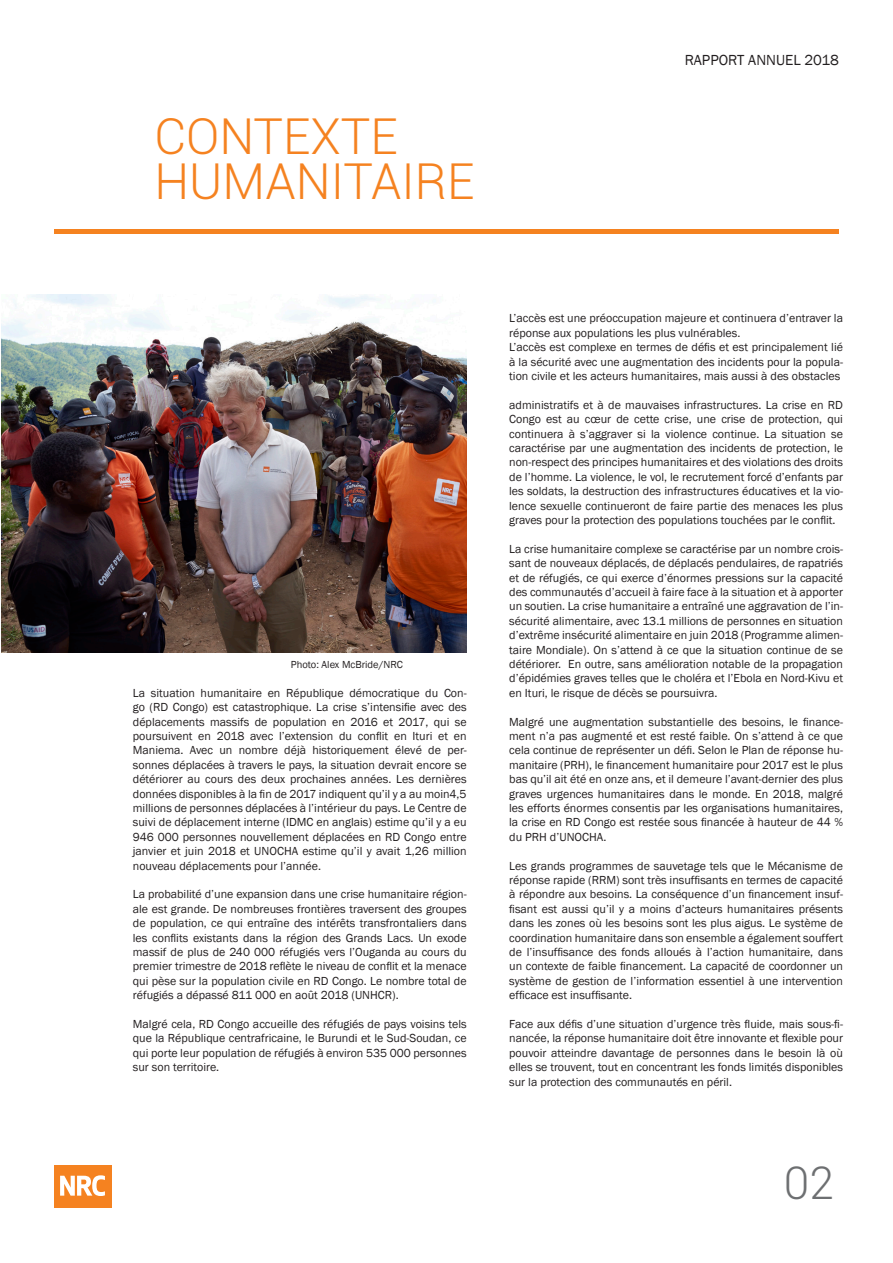
<style>
.page{position:relative;width:893px;height:1263px;background:#fff}
.page>*{position:absolute;margin:0;border:0;box-sizing:border-box;transform-origin:0 0}
.t1{font:300 49.5px "Roboto";color:#f58220}
.t2{font:300 45px "Roboto";color:#6d6f71}
.t3{font:15px "Franklin Gothic";color:#231f20}
.t4{font:12px/14.4px "Franklin Gothic";color:#231f20;text-align:justify}
.t5{font:10.5px "Franklin Gothic";color:#231f20}
</style>
<div class="page">
<img style="left:1px;top:294px;width:466px;height:359px">
<hr style="left:54px;top:229px;width:784px;height:4px;background:#f58220">
<div style="left:54px;top:1165px;width:57px;height:43px;background:#f58220"></div>
<svg style="left:60px;top:1175px;width:45px;height:21px"></svg>
<p class="t1" style="left:154px;top:102px;width:245px">CONTEXTE</p>
<p class="t1" style="left:154px;top:147px;width:322px">HUMANITAIRE</p>
<p class="t3" style="left:685px;top:50px;width:156px">RAPPORT ANNUEL 2018</p>
<p class="t5" style="left:291px;top:658px;width:113px">Photo: Alex McBride/NRC</p>
<p class="t4" style="left:133px;top:686px;width:335px">La situation humanitaire en République démocratique du Con&shy;go (RD Congo) est catastrophique. La crise s’intensifie avec des déplacements massifs de population en 2016 et 2017, qui se poursuivent en 2018 avec l’extension du conflit en Ituri et en Maniema. Avec un nombre déjà historiquement élevé de per&shy;sonnes déplacées à travers le pays, la situation devrait encore se détériorer au cours des deux prochaines années. Les dernières données disponibles à la fin de 2017 indiquent qu’il y a au moin4,5 millions de personnes déplacées à l’intérieur du pays. Le Centre de suivi de déplacement interne (IDMC en anglais) estime qu’il y a eu 946 000 personnes nouvellement déplacées en RD Congo entre janvier et juin 2018 et UNOCHA estime qu’il y avait 1,26 million nouveau déplacements pour l’année.</p>
<p class="t4" style="left:133px;top:887px;width:335px">La probabilité d’une expansion dans une crise humanitaire région&shy;ale est grande. De nombreuses frontières traversent des groupes de population, ce qui entraîne des intérêts transfrontaliers dans les conflits existants dans la région des Grands Lacs. Un exode massif de plus de 240 000 réfugiés vers l’Ouganda au cours du premier trimestre de 2018 reflète le niveau de conflit et la menace qui pèse sur la population civile en RD Congo. Le nombre total de réfugiés a dépassé 811 000 en août 2018 (UNHCR).</p>
<p class="t4" style="left:133px;top:1017px;width:335px">Malgré cela, RD Congo accueille des réfugiés de pays voisins tels que la République centrafricaine, le Burundi et le Sud-Soudan, ce qui porte leur population de réfugiés à environ 535 000 personnes sur son territoire.</p>
<p class="t4" style="left:509px;top:311px;width:335px">L’accès est une préoccupation majeure et continuera d’entraver la réponse aux populations les plus vulnérables.</p>
<p class="t4" style="left:509px;top:340px;width:335px">L’accès est complexe en termes de défis et est principalement lié à la sécurité avec une augmentation des incidents pour la popula&shy;tion civile et les acteurs humanitaires, mais aussi à des obstacles</p>
<p class="t4" style="left:509px;top:398px;width:335px">administratifs et à de mauvaises infrastructures. La crise en RD Congo est au cœur de cette crise, une crise de protection, qui continuera à s’aggraver si la violence continue. La situation se caractérise par une augmentation des incidents de protection, le non-respect des principes humanitaires et des violations des droits de l’homme. La violence, le vol, le recrutement forcé d’enfants par les soldats, la destruction des infrastructures éducatives et la vio&shy;lence sexuelle continueront de faire partie des menaces les plus graves pour la protection des populations touchées par le conflit.</p>
<p class="t4" style="left:509px;top:542px;width:335px">La crise humanitaire complexe se caractérise par un nombre crois&shy;sant de nouveaux déplacés, de déplacés pendulaires, de rapatriés et de réfugiés, ce qui exerce d’énormes pressions sur la capacité des communautés d’accueil à faire face à la situation et à apporter un soutien. La crise humanitaire a entraîné une aggravation de l’in&shy;sécurité alimentaire, avec 13.1 millions de personnes en situation d’extrême insécurité alimentaire en juin 2018 (Programme alimen&shy;taire Mondiale). On s’attend à ce que la situation continue de se détériorer. En outre, sans amélioration notable de la propagation d’épidémies graves telles que le choléra et l’Ebola en Nord-Kivu et en Ituri, le risque de décès se poursuivra.</p>
<p class="t4" style="left:509px;top:715px;width:335px">Malgré une augmentation substantielle des besoins, le finance&shy;ment n’a pas augmenté et est resté faible. On s’attend à ce que cela continue de représenter un défi. Selon le Plan de réponse hu&shy;manitaire (PRH), le financement humanitaire pour 2017 est le plus bas qu’il ait été en onze ans, et il demeure l’avant-dernier des plus graves urgences humanitaires dans le monde. En 2018, malgré les efforts énormes consentis par les organisations humanitaires, la crise en RD Congo est restée sous financée à hauteur de 44 % du PRH d’UNOCHA.</p>
<p class="t4" style="left:509px;top:859px;width:335px">Les grands programmes de sauvetage tels que le Mécanisme de réponse rapide (RRM) sont très insuffisants en termes de capacité à répondre aux besoins. La conséquence d’un financement insuf&shy;fisant est aussi qu’il y a moins d’acteurs humanitaires présents dans les zones où les besoins sont les plus aigus. Le système de coordination humanitaire dans son ensemble a également souffert de l’insuffisance des fonds alloués à l’action humanitaire, dans un contexte de faible financement. La capacité de coordonner un système de gestion de l’information essentiel à une intervention efficace est insuffisante.</p>
<p class="t4" style="left:509px;top:1017px;width:335px">Face aux défis d’une situation d’urgence très fluide, mais sous-fi&shy;nancée, la réponse humanitaire doit être innovante et flexible pour pouvoir atteindre davantage de personnes dans le besoin là où elles se trouvent, tout en concentrant les fonds limités disponibles sur la protection des communautés en péril.</p>
<p class="t2" style="left:784px;top:1152px;width:51px">02</p>
</div>
